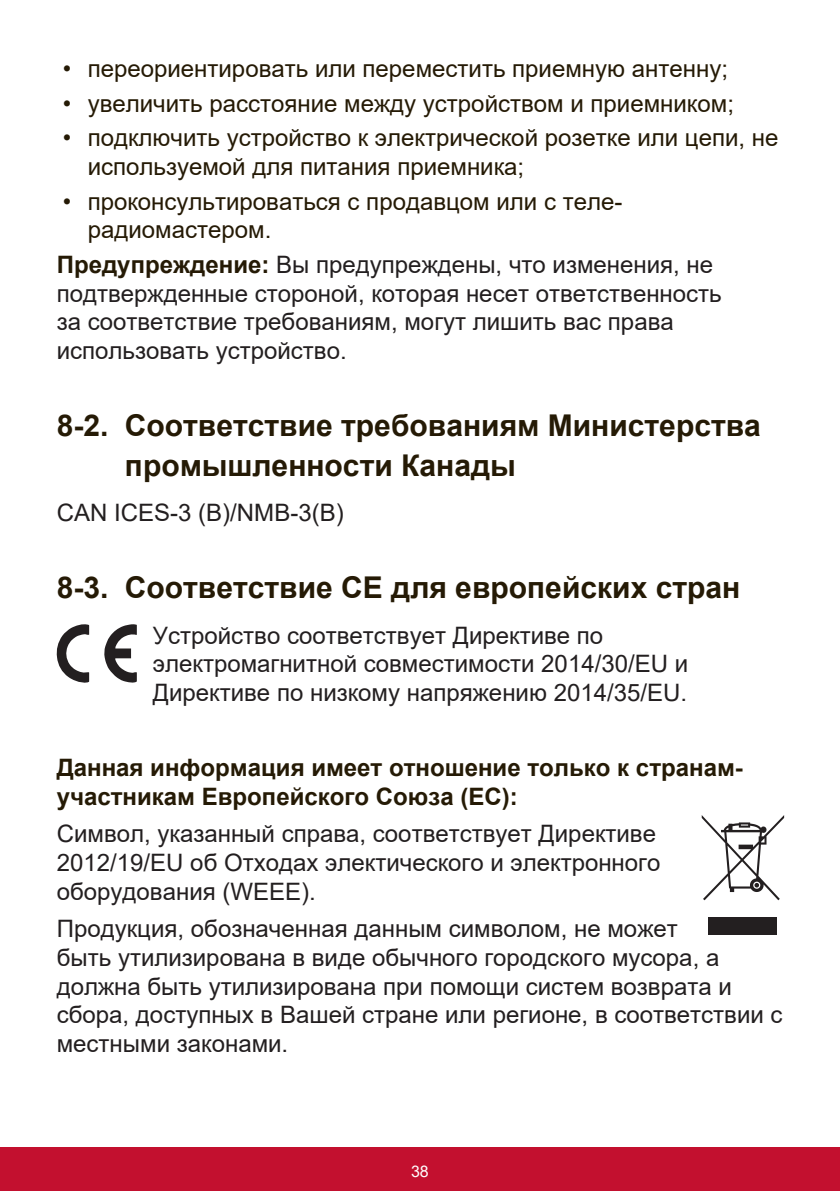
<style>
.page{position:relative;width:840px;height:1191px;background:#fff}
.page>*{position:absolute;margin:0;border:0;box-sizing:border-box;transform-origin:0 0}
.t1{font:700 30px/39.8px "Arial";color:#251a05}
.t2{font:24px/28.8px "Arial";color:#231f20}
.t3{font:24px/28.8px "Arial";color:#251a05}
.t4{font:700 24px/28.8px "Arial";color:#251a05}
.t5{font:16px "Arial";color:#fff}
.s1{font-weight:700;color:#251a05}
</style>
<div class="page">
<div style="left:0;top:1147px;width:839px;height:44px;background:#c3102f"></div>
<svg style="left:57px;top:624px;width:32px;height:58px"></svg>
<svg style="left:104px;top:624px;width:33px;height:58px"></svg>
<div style="left:708px;top:917px;width:68px;height:17px;background:#231f20"></div>
<svg style="left:701px;top:815px;width:82px;height:85px"></svg>
<p class="t3" style="left:63px;top:54px;width:666px">• переориентировать или переместить приемную антенну;</p>
<p class="t3" style="left:63px;top:89px;width:672px">• увеличить расстояние между устройством и приемником;</p>
<p class="t3" style="left:88px;top:123px;width:692px;text-indent:-25px">• подключить устройство к электрической розетке или цепи, не используемой для питания приемника;</p>
<p class="t3" style="left:88px;top:187px;width:536px;text-indent:-25px">• проконсультироваться с продавцом или с теле&shy;радиомастером.</p>
<p class="t2" style="left:57px;top:250px;width:666px"><span class="s1">Предупреждение:</span> Вы предупреждены, что изменения, не подтвержденные стороной, которая несет ответственность за соответствие требованиям, могут лишить вас права использовать устройство.</p>
<p class="t1" style="left:125px;top:405px;width:637px;text-indent:-68px">8-2. Соответствие требованиям Министерства промышленности Канады</p>
<p class="t2" style="left:57px;top:498px;width:288px">CAN ICES-3 (B)/NMB-3(B)</p>
<p class="t1" style="left:57px;top:567px;width:684px">8-3. Соответствие СЕ для европейских стран</p>
<p class="t2" style="left:153px;top:620px;width:536px">Устройство соответствует Директиве по электромагнитной совместимости 2014/30/EU и<br>Директиве по низкому напряжению 2014/35/EU.</p>
<p class="t4" style="left:57px;top:753px;width:687px">Данная информация имеет отношение только к странам&shy;участникам Европейского Союза (ЕС):</p>
<p class="t2" style="left:57px;top:819px;width:604px">Символ, указанный справа, соответствует Директиве<br>2012/19/EU об Отходах электического и электронного оборудования (WEEE).</p>
<p class="t2" style="left:57px;top:914px;width:727px">Продукция, обозначенная данным символом, не может<br>быть утилизирована в виде обычного городского мусора, а должна быть утилизирована при помощи систем возврата и сбора, доступных в Вашей стране или регионе, в соответствии с местными законами.</p>
<p class="t5" style="left:411px;top:1165px;width:19px">38</p>
</div>
